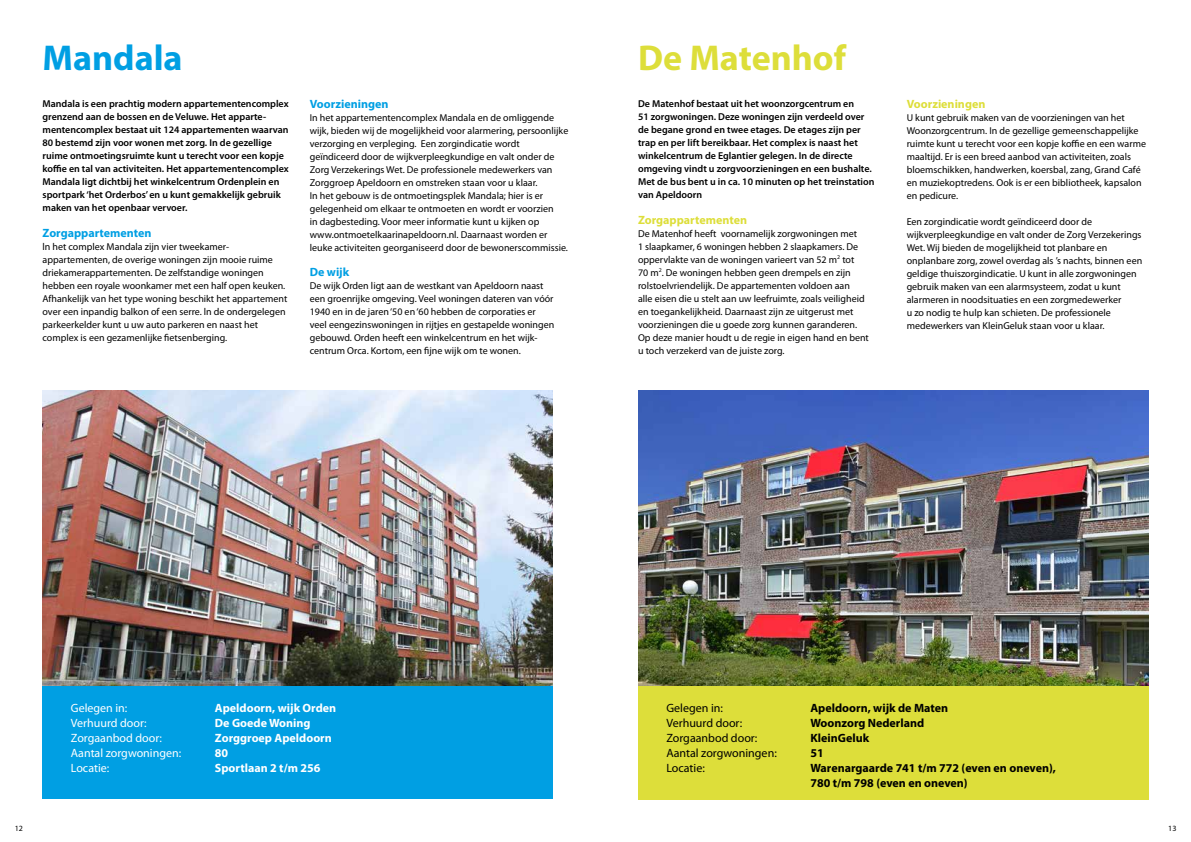
<style>
.page{position:relative;width:1191px;height:842px;background:#fff}
.page>*{position:absolute;margin:0;border:0;box-sizing:border-box;transform-origin:0 0}
.t1{font:700 36px "Myriad Pro";color:#ddde3a}
.t2{font:700 36px "Myriad Pro";color:#009fe3}
.t3{font:700 12px/15px "Myriad Pro";color:#000}
.t4{font:700 12px "Myriad Pro";color:#fff}
.t5{font:12px "Myriad Pro";color:#fff}
.t6{font:12px "Myriad Pro";color:#000}
.t7{font:700 12px "Myriad Pro";color:#009fe3}
.t8{font:700 12px "Myriad Pro";color:#ddde3a}
.t9{font:10px/13px "Myriad Pro";color:#000}
.t10{font:600 10px/13px "Myriad Pro";color:#000}
.t11{font:8px "Myriad Pro";color:#000}
</style>
<div class="page">
<img style="left:638px;top:390px;width:510px;height:296px">
<img style="left:43px;top:390px;width:510px;height:296px">
<div style="left:43px;top:686px;width:510px;height:113px;background:#009fe3"></div>
<div style="left:638px;top:686px;width:510px;height:113px;background:#ddde3a"></div>
<h1 class="t2" style="left:43px;top:34px;width:142px">Mandala</h1>
<p class="t10" style="left:43px;top:97px;width:248px">Mandala is een prachtig modern appartementencomplex grenzend aan de bossen en de Veluwe. Het apparte&shy;mentencomplex bestaat uit 124 appartementen waarvan 80 bestemd zijn voor wonen met zorg. In de gezellige ruime ontmoetingsruimte kunt u terecht voor een kopje koffie en tal van activiteiten. Het appartementencomplex Mandala ligt dichtbij het winkelcentrum Ordenplein en sportpark ‘het Orderbos’ en u kunt gemakkelijk gebruik maken van het openbaar vervoer.</p>
<p class="t7" style="left:43px;top:225px;width:111px">Zorgappartementen</p>
<p class="t9" style="left:43px;top:240px;width:246px">ln het complex Mandala zijn vier tweekamer&shy;appartementen, de overige woningen zijn mooie ruime driekamerappartementen. De zelfstandige woningen hebben een royale woonkamer met een half open keuken.<br>Afhankelijk van het type woning beschikt het appartement over een inpandig balkon of een serre. ln de ondergelegen parkeerkelder kunt u uw auto parkeren en naast het complex is een gezamenlijke fietsenberging.</p>
<p class="t7" style="left:310px;top:96px;width:80px">Voorzieningen</p>
<p class="t9" style="left:310px;top:111px;width:260px">In het appartementencomplex Mandala en de omliggende wijk, bieden wij de mogelijkheid voor alarmering, persoonlijke verzorging en verpleging. Een zorgindicatie wordt geïndiceerd door de wijkverpleegkundige en valt onder de Zorg Verzekerings Wet. De professionele medewerkers van Zorggroep Apeldoorn en omstreken staan voor u klaar.<br>In het gebouw is de ontmoetingsplek Mandala; hier is er gelegenheid om elkaar te ontmoeten en wordt er voorzien<br>in dagbesteding. Voor meer informatie kunt u kijken op www.ontmoetelkaarinapeldoorn.nl. Daarnaast worden er leuke activiteiten georganiseerd door de bewonerscommissie.</p>
<p class="t7" style="left:310px;top:264px;width:41px">De wijk</p>
<p class="t9" style="left:310px;top:279px;width:246px">De wijk Orden ligt aan de westkant van Apeldoorn naast een groenrijke omgeving. Veel woningen dateren van vóór 1940 en in de jaren ‘50 en ‘60 hebben de corporaties er veel eengezinswoningen in rijtjes en gestapelde woningen gebouwd. Orden heeft een winkelcentrum en het wijk&shy;centrum Orca. Kortom, een fijne wijk om te wonen.</p>
<h1 class="t1" style="left:638px;top:34px;width:209px">De Matenhof</h1>
<p class="t10" style="left:638px;top:97px;width:238px">De Matenhof bestaat uit het woonzorgcentrum en<br>51 zorgwoningen. Deze woningen zijn verdeeld over de begane grond en twee etages. De etages zijn per trap en per lift bereikbaar. Het complex is naast het winkelcentrum de Eglantier gelegen. In de directe omgeving vindt u zorgvoorzieningen en een bushalte.<br>Met de bus bent u in ca. 10 minuten op het treinstation van Apeldoorn</p>
<p class="t8" style="left:638px;top:212px;width:111px">Zorgappartementen</p>
<p class="t9" style="left:638px;top:227px;width:232px">De Matenhof heeft voornamelijk zorgwoningen met<br>1 slaapkamer, 6 woningen hebben 2 slaapkamers. De oppervlakte van de woningen varieert van 52 m<sup>2</sup> tot<br>70 m<sup>2</sup>. De woningen hebben geen drempels en zijn rolstoelvriendelijk. De appartementen voldoen aan<br>alle eisen die u stelt aan uw leefruimte, zoals veiligheid en toegankelijkheid. Daarnaast zijn ze uitgerust met voorzieningen die u goede zorg kunnen garanderen.<br>Op deze manier houdt u de regie in eigen hand en bent u toch verzekerd van de juiste zorg.</p>
<p class="t8" style="left:906px;top:96px;width:80px">Voorzieningen</p>
<p class="t9" style="left:906px;top:111px;width:241px">U kunt gebruik maken van de voorzieningen van het Woonzorgcentrum. In de gezellige gemeenschappelijke ruimte kunt u terecht voor een kopje koffie en een warme maaltijd. Er is een breed aanbod van activiteiten, zoals bloemschikken, handwerken, koersbal, zang, Grand Café en muziekoptredens. Ook is er een bibliotheek, kapsalon en pedicure.</p>
<p class="t9" style="left:906px;top:215px;width:237px">Een zorgindicatie wordt geïndiceerd door de wijkverpleegkundige en valt onder de Zorg Verzekerings Wet. Wij bieden de mogelijkheid tot planbare en onplanbare zorg, zowel overdag als ’s nachts, binnen een geldige thuiszorgindicatie. U kunt in alle zorgwoningen gebruik maken van een alarmsysteem, zodat u kunt alarmeren in noodsituaties en een zorgmedewerker<br>u zo nodig te hulp kan schieten. De professionele medewerkers van KleinGeluk staan voor u klaar.</p>
<p class="t5" style="left:71px;top:700px;width:58px">Gelegen in:</p>
<p class="t4" style="left:215px;top:700px;width:123px">Apeldoorn, wijk Orden</p>
<p class="t5" style="left:71px;top:715px;width:77px">Verhuurd door:</p>
<p class="t4" style="left:215px;top:715px;width:97px">De Goede Woning</p>
<p class="t5" style="left:71px;top:730px;width:93px">Zorgaanbod door:</p>
<p class="t4" style="left:215px;top:730px;width:118px">Zorggroep Apeldoorn</p>
<p class="t5" style="left:71px;top:745px;width:112px">Aantal zorgwoningen:</p>
<p class="t4" style="left:215px;top:745px;width:15px">80</p>
<p class="t5" style="left:71px;top:760px;width:40px">Locatie:</p>
<p class="t4" style="left:215px;top:760px;width:107px">Sportlaan 2 t/m 256</p>
<p class="t6" style="left:666px;top:701px;width:58px">Gelegen in:</p>
<p class="t3" style="left:810px;top:700px;width:139px">Apeldoorn, wijk de Maten</p>
<p class="t6" style="left:666px;top:716px;width:77px">Verhuurd door:</p>
<p class="t3" style="left:810px;top:715px;width:115px">Woonzorg Nederland</p>
<p class="t6" style="left:666px;top:731px;width:93px">Zorgaanbod door:</p>
<p class="t3" style="left:810px;top:730px;width:60px">KleinGeluk</p>
<p class="t6" style="left:666px;top:746px;width:112px">Aantal zorgwoningen:</p>
<p class="t3" style="left:810px;top:745px;width:15px">51</p>
<p class="t6" style="left:666px;top:761px;width:40px">Locatie:</p>
<p class="t3" style="left:810px;top:760px;width:247px">Warenargaarde 741 t/m 772 (even en oneven),<br>780 t/m 798 (even en oneven)</p>
<p class="t11" style="left:15px;top:823px;width:10px">12</p>
<p class="t11" style="left:1168px;top:823px;width:10px">13</p>
</div>
